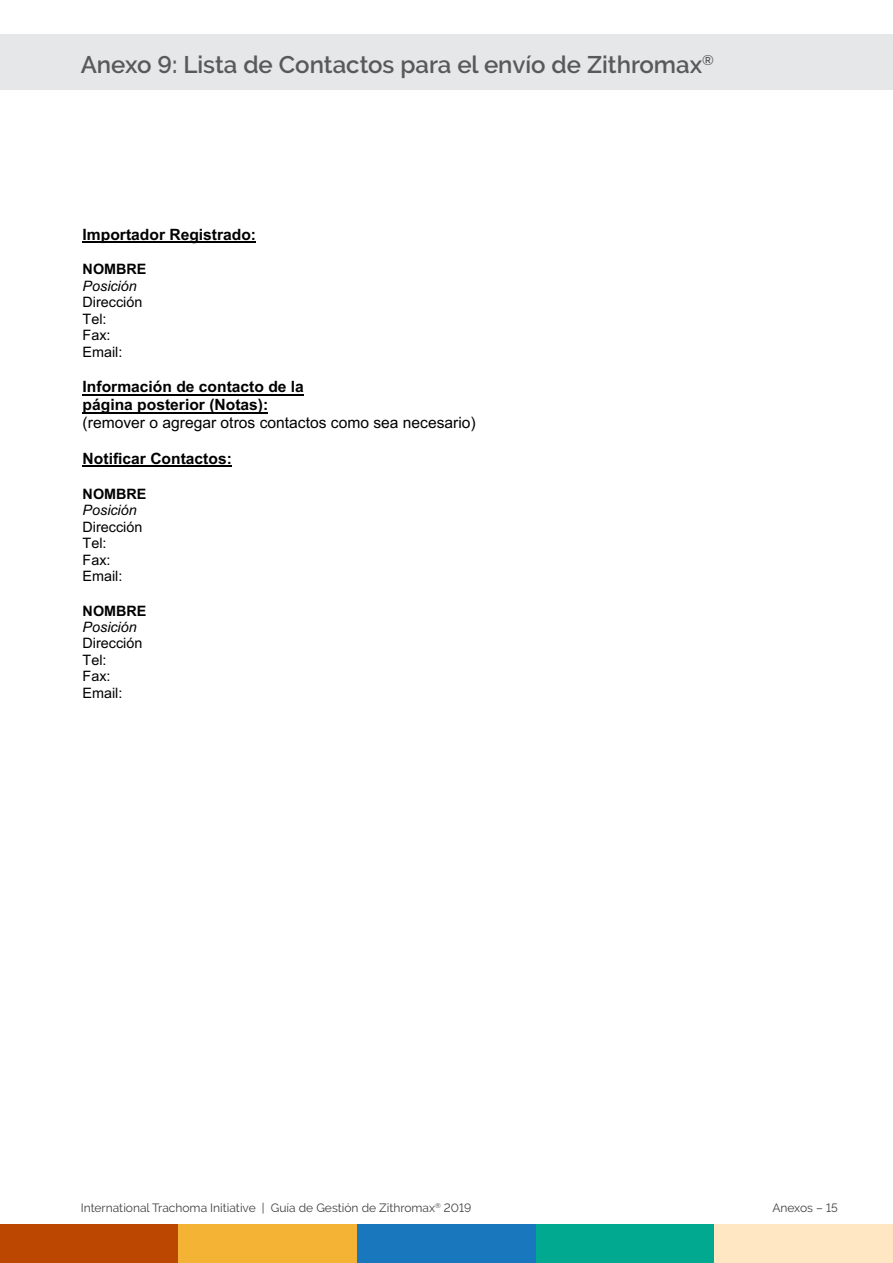
<style>
.page{position:relative;width:893px;height:1263px;background:#fff}
.page>*{position:absolute;margin:0;border:0;box-sizing:border-box;transform-origin:0 0}
.t1{font:600 24px "Raleway";color:#58595b}
.t2{font:700 15.6px/18.1px "Arial";color:#000}
.t3{font:15.6px "Arial";color:#000}
.t4{font:14.4px/16.5px "Arial";color:#000}
.t5{font:italic 14.4px "Arial";color:#000}
.t6{font:700 14.4px "Arial";color:#000}
.t7{font:12px "Raleway";color:#414042}
</style>
<div class="page">
<div style="left:357px;top:1225px;width:179px;height:38px;background:#1877bd"></div>
<div style="left:0;top:1225px;width:179px;height:38px;background:#bc4700"></div>
<div style="left:179px;top:1225px;width:178px;height:38px;background:#f5b335"></div>
<div style="left:536px;top:1225px;width:178px;height:38px;background:#00a990"></div>
<div style="left:714px;top:1225px;width:179px;height:38px;background:#ffe7c3"></div>
<div style="left:0;top:34px;width:893px;height:55px;background:#e6e7e8"></div>
<hr style="left:83px;top:241px;width:173px;height:2px;background:#000">
<hr style="left:83px;top:394px;width:221px;height:1px;background:#000">
<hr style="left:83px;top:412px;width:185px;height:1px;background:#000">
<hr style="left:83px;top:466px;width:149px;height:1px;background:#000">
<h1 class="t1" style="left:81px;top:51px;width:635px">Anexo 9: Lista de Contactos para el envío de Zithromax<sup>®</sup></h1>
<p class="t2" style="left:83px;top:225px;width:175px">Importador Registrado:</p>
<p class="t6" style="left:83px;top:259px;width:65px">NOMBRE</p>
<p class="t5" style="left:83px;top:276px;width:56px">Posición</p>
<p class="t4" style="left:83px;top:294px;width:61px">Dirección<br>Tel:<br>Fax:<br>Email:</p>
<p class="t2" style="left:83px;top:378px;width:223px">Información de contacto de la página posterior (Notas):</p>
<p class="t3" style="left:83px;top:412px;width:395px">(remover o agregar otros contactos como sea necesario)</p>
<p class="t2" style="left:83px;top:450px;width:151px">Notificar Contactos:</p>
<p class="t6" style="left:83px;top:483px;width:65px">NOMBRE</p>
<p class="t5" style="left:83px;top:501px;width:56px">Posición</p>
<p class="t4" style="left:83px;top:518px;width:61px">Dirección<br>Tel:<br>Fax:<br>Email:</p>
<p class="t6" style="left:83px;top:600px;width:65px">NOMBRE</p>
<p class="t5" style="left:83px;top:618px;width:56px">Posición</p>
<p class="t4" style="left:83px;top:635px;width:61px">Dirección<br>Tel:<br>Fax:<br>Email:</p>
<p class="t7" style="left:81px;top:1201px;width:392px">International Trachoma Initiative | Guía de Gestión de Zithromax<sup>®</sup> 2019</p>
<p class="t7" style="left:772px;top:1201px;width:67px">Anexos – 15</p>
</div>
